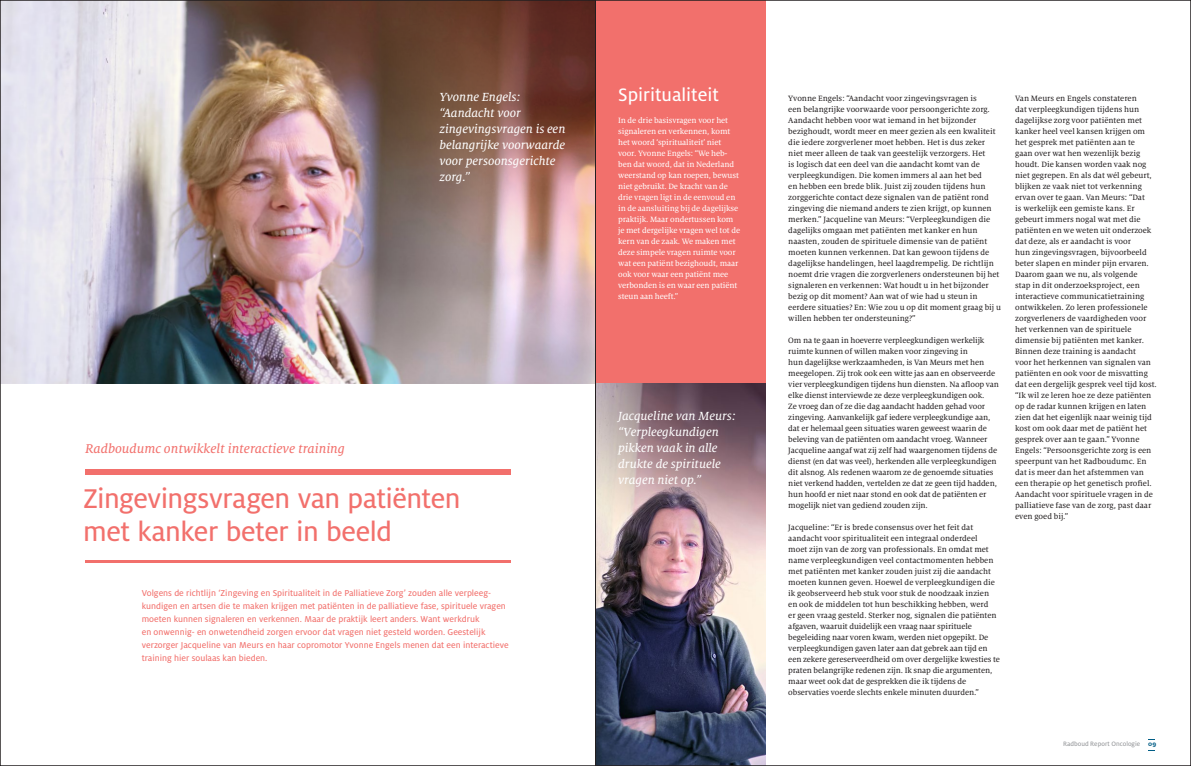
<style>
.page{position:relative;width:1191px;height:766px;background:#fff}
.page>*{position:absolute;margin:0;border:0;box-sizing:border-box;transform-origin:0 0}
.KOP_klein{font:30px/33px "Milo OT Text";letter-spacing:-.015em;color:#f2706c}
.KOP_kader_wit{font:20px "Milo OT Text";color:#fff}
.Chapeau{font:14px "Milo Serif OT Text Ita";color:#f2706c}
.Foto_bijschrift{font:13px/16px "Milo Serif OT Text Ita";color:#fff}
.Bodytekst_intro_klei{font:9.5px/13px "Milo OT Text";color:#f2706c}
.Bodytekst_zwart{font:8.5px/11px "Milo Serif OT Text";color:#231f20}
.Bodytekst_wit{font:8.5px/11px "Milo Serif OT Text";letter-spacing:-.01em;color:#fff}
.t1{font:7px "Milo OT Text";letter-spacing:.005em;color:#939598}
.s1{font-family:"Milo OT";font-weight:700;color:#005d85}
</style>
<div class="page">
<img style="left:596px;top:383px;width:169px;height:380px">
<img style="left:2px;top:2px;width:593px;height:381px">
<div style="left:595px;top:0;width:170px;height:383px;background:#f2706c"></div>
<div style="left:85px;top:469px;width:425px;height:6px;background:#f2706c"></div>
<hr style="left:85px;top:560px;width:425px;height:3px;background:#f2706c">
<hr style="left:595px;top:0;width:1px;height:765px;background:#231f20">
<p class="Foto_bijschrift" style="left:439px;top:89px;width:127px">Yvonne Engels: “Aandacht voor zingevingsvragen is een belangrijke voorwaarde voor persoonsgerichte zorg.”</p>
<p class="Chapeau" style="left:85px;top:441px;width:261px">Radboudumc ontwikkelt interactieve training</p>
<p class="KOP_klein" style="left:83px;top:482px;width:379px">Zingevingsvragen van patiënten met kanker beter in beeld</p>
<p class="Bodytekst_intro_klei" style="left:142px;top:586px;width:368px">Volgens de richtlijn ‘Zingeving en Spiritualiteit in de Palliatieve Zorg’ zouden alle verpleeg&shy;kundigen en artsen die te maken krijgen met patiënten in de palliatieve fase, spirituele vragen moeten kunnen signaleren en verkennen. Maar de praktijk leert anders. Want werkdruk<br>en onwennig- en onwetendheid zorgen ervoor dat vragen niet gesteld worden. Geestelijk verzorger Jacqueline van Meurs en haar copromotor Yvonne Engels menen dat een interactieve training hier soulaas kan bieden.</p>
<p class="KOP_kader_wit" style="left:618px;top:83px;width:102px">Spiritualiteit</p>
<p class="Bodytekst_wit" style="left:618px;top:115px;width:123px">In de drie basisvragen voor het signaleren en verkennen, komt het woord ‘spiritualiteit’ niet voor. Yvonne Engels: “We heb&shy;ben dat woord, dat in Nederland weerstand op kan roepen, bewust niet gebruikt. De kracht van de drie vragen ligt in de eenvoud en in de aansluiting bij de dagelijkse praktijk. Maar ondertussen kom je met dergelijke vragen wel tot de kern van de zaak. We maken met deze simpele vragen ruimte voor wat een patiënt bezighoudt, maar ook voor waar een patiënt mee verbonden is en waar een patiënt steun aan heeft.”</p>
<p class="Foto_bijschrift" style="left:618px;top:408px;width:119px">Jacqueline van Meurs: “Verpleegkundigen pikken vaak in alle drukte de spirituele vragen niet op.”</p>
<p class="Bodytekst_zwart" style="left:788px;top:93px;width:214px">Yvonne Engels: “Aandacht voor zingevingsvragen is<br>een belangrijke voorwaarde voor persoongerichte zorg.<br>Aandacht hebben voor wat iemand in het bijzonder bezighoudt, wordt meer en meer gezien als een kwaliteit die iedere zorgverlener moet hebben. Het is dus zeker niet meer alleen de taak van geestelijk verzorgers. Het<br>is logisch dat een deel van die aandacht komt van de verpleegkundigen. Die komen immers al aan het bed<br>en hebben een brede blik. Juist zij zouden tijdens hun zorggerichte contact deze signalen van de patiënt rond zingeving die niemand anders te zien krijgt, op kunnen merken.” Jacqueline van Meurs: “Verpleegkundigen die dagelijks omgaan met patiënten met kanker en hun naasten, zouden de spirituele dimensie van de patiënt moeten kunnen verkennen. Dat kan gewoon tijdens de dagelijkse handelingen, heel laagdrempelig. De richtlijn noemt drie vragen die zorgverleners ondersteunen bij het signaleren en verkennen: Wat houdt u in het bijzonder bezig op dit moment? Aan wat of wie had u steun in eerdere situaties? En: Wie zou u op dit moment graag bij u willen hebben ter ondersteuning?”</p>
<p class="Bodytekst_zwart" style="left:788px;top:335px;width:212px">Om na te gaan in hoeverre verpleegkundigen werkelijk ruimte kunnen of willen maken voor zingeving in<br>hun dagelijkse werkzaamheden, is Van Meurs met hen meegelopen. Zij trok ook een witte jas aan en observeerde vier verpleegkundigen tijdens hun diensten. Na afloop van elke dienst interviewde ze deze verpleegkundigen ook.<br>Ze vroeg dan of ze die dag aandacht hadden gehad voor zingeving. Aanvankelijk gaf iedere verpleegkundige aan, dat er helemaal geen situaties waren geweest waarin de beleving van de patiënten om aandacht vroeg. Wanneer Jacqueline aangaf wat zij zelf had waargenomen tijdens de dienst (en dat was veel), herkenden alle verpleegkundigen dit alsnog. Als redenen waarom ze de genoemde situaties niet verkend hadden, vertelden ze dat ze geen tijd hadden, hun hoofd er niet naar stond en ook dat de patiënten er mogelijk niet van gediend zouden zijn.</p>
<p class="Bodytekst_zwart" style="left:788px;top:522px;width:213px">Jacqueline: “Er is brede consensus over het feit dat aandacht voor spiritualiteit een integraal onderdeel<br>moet zijn van de zorg van professionals. En omdat met name verpleegkundigen veel contactmomenten hebben met patiënten met kanker zouden juist zij die aandacht moeten kunnen geven. Hoewel de verpleegkundigen die ik geobserveerd heb stuk voor stuk de noodzaak inzien en ook de middelen tot hun beschikking hebben, werd<br>er geen vraag gesteld. Sterker nog, signalen die patiënten afgaven, waaruit duidelijk een vraag naar spirituele begeleiding naar voren kwam, werden niet opgepikt. De verpleegkundigen gaven later aan dat gebrek aan tijd en een zekere gereserveerdheid om over dergelijke kwesties te praten belangrijke redenen zijn. Ik snap die argumenten, maar weet ook dat de gesprekken die ik tijdens de observaties voerde slechts enkele minuten duurden.”</p>
<p class="Bodytekst_zwart" style="left:1015px;top:93px;width:143px">Van Meurs en Engels constateren<br>dat verpleegkundigen tijdens hun dagelijkse zorg voor patiënten met kanker heel veel kansen krijgen om het gesprek met patiënten aan te<br>gaan over wat hen wezenlijk bezig houdt. Die kansen worden vaak nog niet gegrepen. En als dat wél gebeurt, blijken ze vaak niet tot verkenning ervan over te gaan. Van Meurs: “Dat<br>is werkelijk een gemiste kans. Er gebeurt immers nogal wat met die patiënten en we weten uit onderzoek dat deze, als er aandacht is voor<br>hun zingevingsvragen, bijvoorbeeld beter slapen en minder pijn ervaren.<br>Daarom gaan we nu, als volgende<br>stap in dit onderzoeksproject, een interactieve communicatietraining ontwikkelen. Zo leren professionele zorgverleners de vaardigheden voor het verkennen van de spirituele dimensie bij patiënten met kanker.<br>Binnen deze training is aandacht<br>voor het herkennen van signalen van patiënten en ook voor de misvatting dat een dergelijk gesprek veel tijd kost. “Ik wil ze leren hoe ze deze patiënten op de radar kunnen krijgen en laten zien dat het eigenlijk naar weinig tijd kost om ook daar met de patiënt het gesprek over aan te gaan.” Yvonne Engels: “Persoonsgerichte zorg is een speerpunt van het Radboudumc. En dat is meer dan het afstemmen van een therapie op het genetisch profiel.<br>Aandacht voor spirituele vragen in de palliatieve fase van de zorg, past daar even goed bij.”</p>
<p class="t1" style="left:1063px;top:740px;width:95px">Radboud Report Oncologie <span class="s1">09</span></p>
</div>
